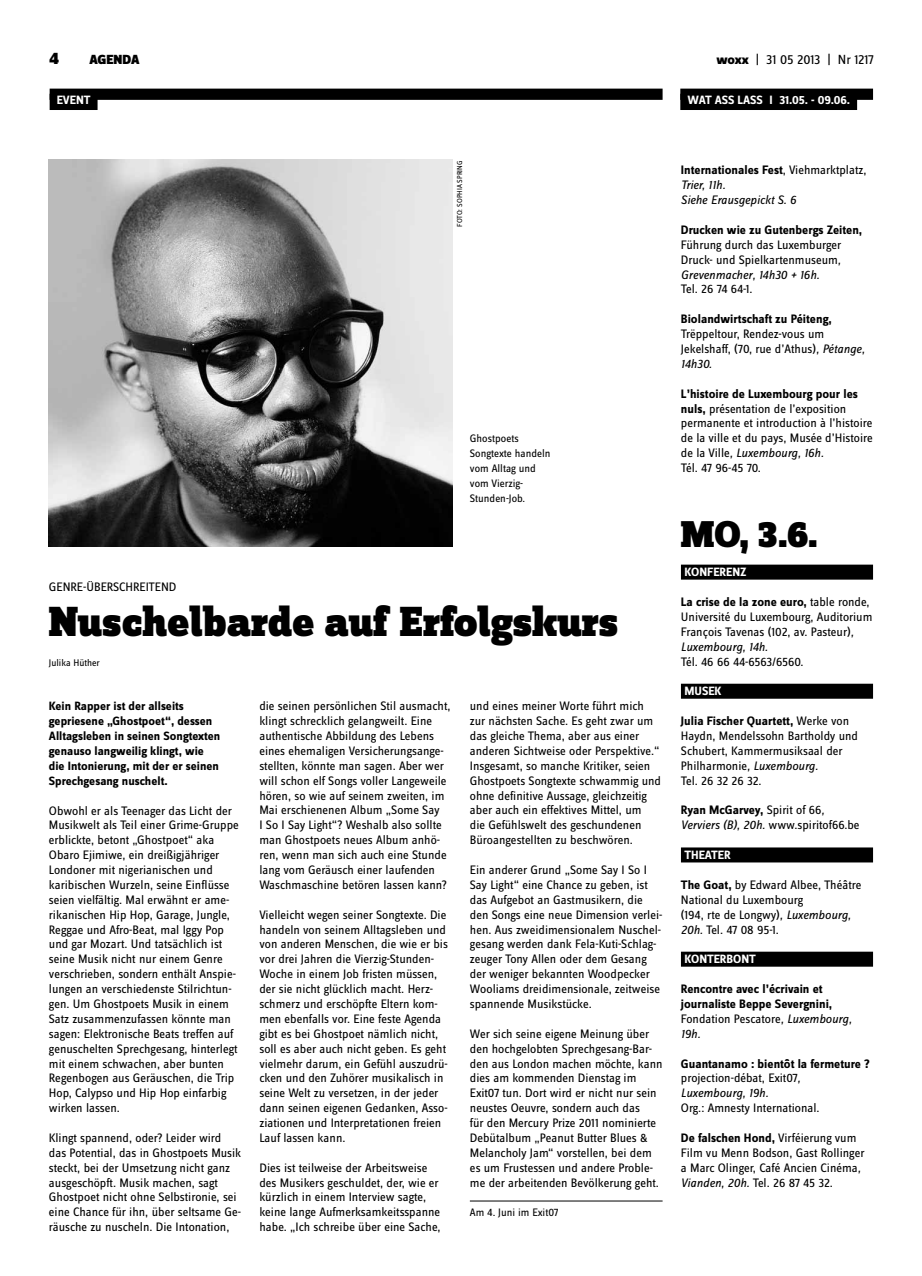
<style>
.page{position:relative;width:922px;height:1276px;background:#fff}
.page>*{position:absolute;margin:0;border:0;box-sizing:border-box;transform-origin:0 0}
.t1{font:900 43.75px "Zine Slab Dis";letter-spacing:-.005em;color:#000}
.t2{font:900 38.75px "Zine Slab Dis";color:#000}
.t3{font:900 17.5px "Zine Sans Dis";color:#000}
.t4{font:13.75px "Zine Sans Dis";letter-spacing:-.01em;color:#000}
.t5{font:900 13.75px "Zine Sans Dis";color:#000}
.t6{font:12.75px/14.9px "Zine Sans Dis";color:#000}
.t7{font:700 12.75px/14.9px "Zine Sans Dis";color:#000}
.t8{font:italic 12.75px/14.9px "Zine Sans Dis";color:#000}
.t9{font:700 12.5px/14.9px "Zine Sans Dis";color:#000}
.t10{font:700 12.5px "Zine Sans Dis";letter-spacing:-.005em;color:#fff}
.t11{font:11.25px/14.9px "Zine Sans Dis";color:#000}
.t12{font:10px "Zine Sans Dis";color:#000}
.t13{font:7.5px "Zine Sans Dis";color:#000}
.s1{font-weight:800}
.s2{font-weight:700;font-style:normal}
.s3{font-style:normal}
.s4{font-style:italic}
.s5{font-weight:700}
.s6{font-weight:400}
.s7{font-weight:400;font-style:italic}
</style>
<div class="page">
<div style="left:50px;top:89px;width:612px;height:11px;background:#000"></div>
<div style="left:50px;top:94px;width:47px;height:16px;background:#000"></div>
<img style="left:49px;top:159px;width:403px;height:387px">
<hr style="left:469px;top:1200px;width:193px;height:1px;background:#000">
<div style="left:680px;top:89px;width:192px;height:11px;background:#000"></div>
<div style="left:680px;top:94px;width:176px;height:16px;background:#000"></div>
<div style="left:680px;top:564px;width:192px;height:15px;background:#000"></div>
<div style="left:680px;top:684px;width:192px;height:15px;background:#000"></div>
<div style="left:680px;top:847px;width:192px;height:15px;background:#000"></div>
<div style="left:680px;top:951px;width:192px;height:15px;background:#000"></div>
<h3 class="t3" style="left:50px;top:49px;width:11px">4</h3>
<p class="t5" style="left:89px;top:53px;width:52px">AGENDA</p>
<p class="t4" style="left:716px;top:53px;width:159px"><span class="s1">woxx</span> | 31 05 2013 | Nr 1217</p>
<p class="t10" style="left:57px;top:93px;width:35px">EVENT</p>
<p class="t10" style="left:687px;top:93px;width:164px">WAT ASS LASS I 31.05. - 09.06.</p>
<p class="t13" style="left:455px;top:226px;width:66px;rotate:-90deg">Foto: Sophia Spring</p>
<p class="t8" style="left:680px;top:163px;width:187px"><span class="s2">Internationales Fest</span><span class="s3">, Viehmarktplatz,<br></span>Trier, 11h.<br>Siehe Erausgepickt S. 6</p>
<p class="t7" style="left:680px;top:223px;width:183px">Drucken wie zu Gutenbergs Zeiten,</p>
<p class="t6" style="left:680px;top:238px;width:162px;text-align:justify">Führung durch das Luxemburger Druck- und Spielkartenmuseum<span class="s4">, Grevenmacher, 14h30 + 16h.</span></p>
<p class="t6" style="left:680px;top:282px;width:73px">Tel. 26 74 64-1.</p>
<p class="t7" style="left:680px;top:312px;width:152px">Biolandwirtschaft zu Péiteng,</p>
<p class="t6" style="left:680px;top:327px;width:185px">Trëppeltour, Rendez-vous um<br>Jekelshaff, (70, rue d’Athus)<span class="s4">, Pétange,<br>14h30.</span></p>
<p class="t6" style="left:680px;top:387px;width:193px"><span class="s5">L’histoire de Luxembourg pour les nuls,</span> présentation de l’exposition permanente et introduction à l’histoire de la ville et du pays, Musée d’Histoire de la Ville<span class="s4">, Luxembourg, 16h.<br></span>Tél. 47 96-45 70.</p>
<p class="t11" style="left:469px;top:432px;width:82px">Ghostpoets<br>Songtexte handeln vom Alltag und vom Vierzig-<br>Stunden-Job.</p>
<p class="t6" style="left:49px;top:580px;width:129px">GENRE-ÜBERSCHREITEND</p>
<h1 class="t1" style="left:49px;top:598px;width:570px">Nuschelbarde auf Erfolgskurs</h1>
<p class="t12" style="left:49px;top:657px;width:52px">Julika Hüther</p>
<p class="t9" style="left:49px;top:699px;width:173px">Kein Rapper ist der allseits gepriesene „Ghostpoet“, dessen<br>Alltagsleben in seinen Songtexten genauso langweilig klingt, wie die Intonierung, mit der er seinen<br>Sprechgesang nuschelt.</p>
<p class="t6" style="left:49px;top:803px;width:191px">Obwohl er als Teenager das Licht der Musikwelt als Teil einer Grime-Gruppe erblickte, betont „Ghostpoet“ aka Obaro Ejimiwe, ein dreißigjähriger Londoner mit nigerianischen und karibischen Wurzeln, seine Einflüsse seien vielfältig. Mal erwähnt er ame&shy;rikanischen Hip Hop, Garage, Jungle, Reggae und Afro-Beat, mal Iggy Pop und gar Mozart. Und tatsächlich ist seine Musik nicht nur einem Genre verschrieben, sondern enthält Anspie&shy;lungen an verschiedenste Stilrichtun&shy;gen. Um Ghostpoets Musik in einem Satz zusammenzufassen könnte man sagen: Elektronische Beats treffen auf genuschelten Sprechgesang, hinterlegt mit einem schwachen, aber bunten Regenbogen aus Geräuschen, die Trip Hop, Calypso und Hip Hop einfarbig wirken lassen.</p>
<p class="t6" style="left:49px;top:1131px;width:194px">Klingt spannend, oder? Leider wird das Potential, das in Ghostpoets Musik steckt, bei der Umsetzung nicht ganz ausgeschöpft. Musik machen, sagt Ghostpoet nicht ohne Selbstironie, sei eine Chance für ihn, über seltsame Ge&shy;räusche zu nuscheln. Die Intonation,</p>
<p class="t6" style="left:259px;top:699px;width:192px">die seinen persönlichen Stil ausmacht, klingt schrecklich gelangweilt. Eine authentische Abbildung des Lebens eines ehemaligen Versicherungsange&shy;stellten, könnte man sagen. Aber wer will schon elf Songs voller Langeweile hören, so wie auf seinem zweiten, im Mai erschienenen Album „Some Say<br>I So I Say Light“? Weshalb also sollte man Ghostpoets neues Album anhö&shy;ren, wenn man sich auch eine Stunde lang vom Geräusch einer laufenden Waschmaschine betören lassen kann?</p>
<p class="t6" style="left:259px;top:907px;width:190px">Vielleicht wegen seiner Songtexte. Die handeln von seinem Alltagsleben und von anderen Menschen, die wie er bis vor drei Jahren die Vierzig-Stunden-Woche in einem Job fristen müssen, der sie nicht glücklich macht. Herz&shy;schmerz und erschöpfte Eltern kom&shy;men ebenfalls vor. Eine feste Agenda gibt es bei Ghostpoet nämlich nicht, soll es aber auch nicht geben. Es geht vielmehr darum, ein Gefühl auszudrü&shy;cken und den Zuhörer musikalisch in seine Welt zu versetzen, in der jeder dann seinen eigenen Gedanken, Asso&shy;ziationen und Interpretationen freien Lauf lassen kann.</p>
<p class="t6" style="left:259px;top:1160px;width:183px">Dies ist teilweise der Arbeitsweise des Musikers geschuldet, der, wie er kürzlich in einem Interview sagte, keine lange Aufmerksamkeitsspanne habe. „Ich schreibe über eine Sache,</p>
<p class="t6" style="left:469px;top:699px;width:193px">und eines meiner Worte führt mich zur nächsten Sache. Es geht zwar um das gleiche Thema, aber aus einer anderen Sichtweise oder Perspektive.“ Insgesamt, so manche Kritiker, seien Ghostpoets Songtexte schwammig und ohne definitive Aussage, gleichzeitig aber auch ein effektives Mittel, um<br>die Gefühlswelt des geschundenen Büroangestellten zu beschwören.</p>
<p class="t6" style="left:470px;top:863px;width:194px">Ein anderer Grund „Some Say I So I Say Light“ eine Chance zu geben, ist das Aufgebot an Gastmusikern, die den Songs eine neue Dimension verlei&shy;hen. Aus zweidimensionalem Nuschel&shy;gesang werden dank Fela-Kuti-Schlag&shy;zeuger Tony Allen oder dem Gesang der weniger bekannten Woodpecker Wooliams dreidimensionale, zeitweise spannende Musikstücke.</p>
<p class="t6" style="left:470px;top:1027px;width:194px">Wer sich seine eigene Meinung über den hochgelobten Sprechgesang-Bar&shy;den aus London machen möchte, kann dies am kommenden Dienstag im Exit07 tun. Dort wird er nicht nur sein neustes Oeuvre, sondern auch das<br>für den Mercury Prize 2011 nominierte Debütalbum „Peanut Butter Blues &amp; Melancholy Jam“ vorstellen, bei dem es um Frustessen und andere Proble&shy;me der arbeitenden Bevölkerung geht.</p>
<p class="t11" style="left:469px;top:1206px;width:90px">Am 4. Juni im Exit07</p>
<h2 class="t2" style="left:680px;top:513px;width:138px">Mo, 3.6.</h2>
<p class="t10" style="left:684px;top:565px;width:64px">konferenz</p>
<p class="t6" style="left:680px;top:595px;width:193px"><span class="s5">La crise de la zone euro,</span> table ronde,<br>Université du Luxembourg, Auditorium<br>François Tavenas (102, av. Pasteur)<span class="s4">,<br>Luxembourg, 14h.</span></p>
<p class="t6" style="left:680px;top:655px;width:124px">Tél. 46 66 44-6563/6560.</p>
<p class="t10" style="left:684px;top:684px;width:39px">musek</p>
<p class="t6" style="left:680px;top:714px;width:178px"><span class="s5">Julia Fischer Quartett,</span> Werke von<br>Haydn, Mendelssohn Bartholdy und<br>Schubert, Kammermusiksaal der<br>Philharmonie<span class="s4">, Luxembourg.<br></span>Tel. 26 32 26 32.</p>
<p class="t6" style="left:680px;top:803px;width:180px"><span class="s5">Ryan McGarvey,</span> Spirit of 66<span class="s4">,<br>Verviers (B), 20h.</span> www.spiritof66.be</p>
<p class="t10" style="left:684px;top:848px;width:46px">th eater</p>
<p class="t6" style="left:680px;top:878px;width:182px"><span class="s5">The Goat,</span> by Edward Albee, Théâtre<br>National du Luxembourg<br>(194, rte de Longwy)<span class="s4">, Luxembourg,<br>20h.</span> Tel. 47 08 95-1.</p>
<p class="t10" style="left:684px;top:952px;width:70px">konterbont</p>
<p class="t7" style="left:680px;top:982px;width:172px">Rencontre avec l’écrivain et journaliste Beppe Severgnini,<br><span class="s6">Fondation Pescatore</span><span class="s7">, Luxembourg,<br>19h.</span></p>
<p class="t7" style="left:680px;top:1056px;width:190px">Guantanamo : bientôt la fermeture ? <span class="s6">projection-débat, Exit07</span><span class="s7">,<br>Luxembourg, 19h.</span></p>
<p class="t6" style="left:680px;top:1101px;width:140px">Org.: Amnesty International.</p>
<p class="t6" style="left:680px;top:1131px;width:185px"><span class="s5">De falschen Hond,</span> Virféierung vum Film vu Menn Bodson, Gast Rollinger a Marc Olinger, Café Ancien Cinéma<span class="s4">, Vianden, 20h.</span> Tel. 26 87 45 32.</p>
</div>
